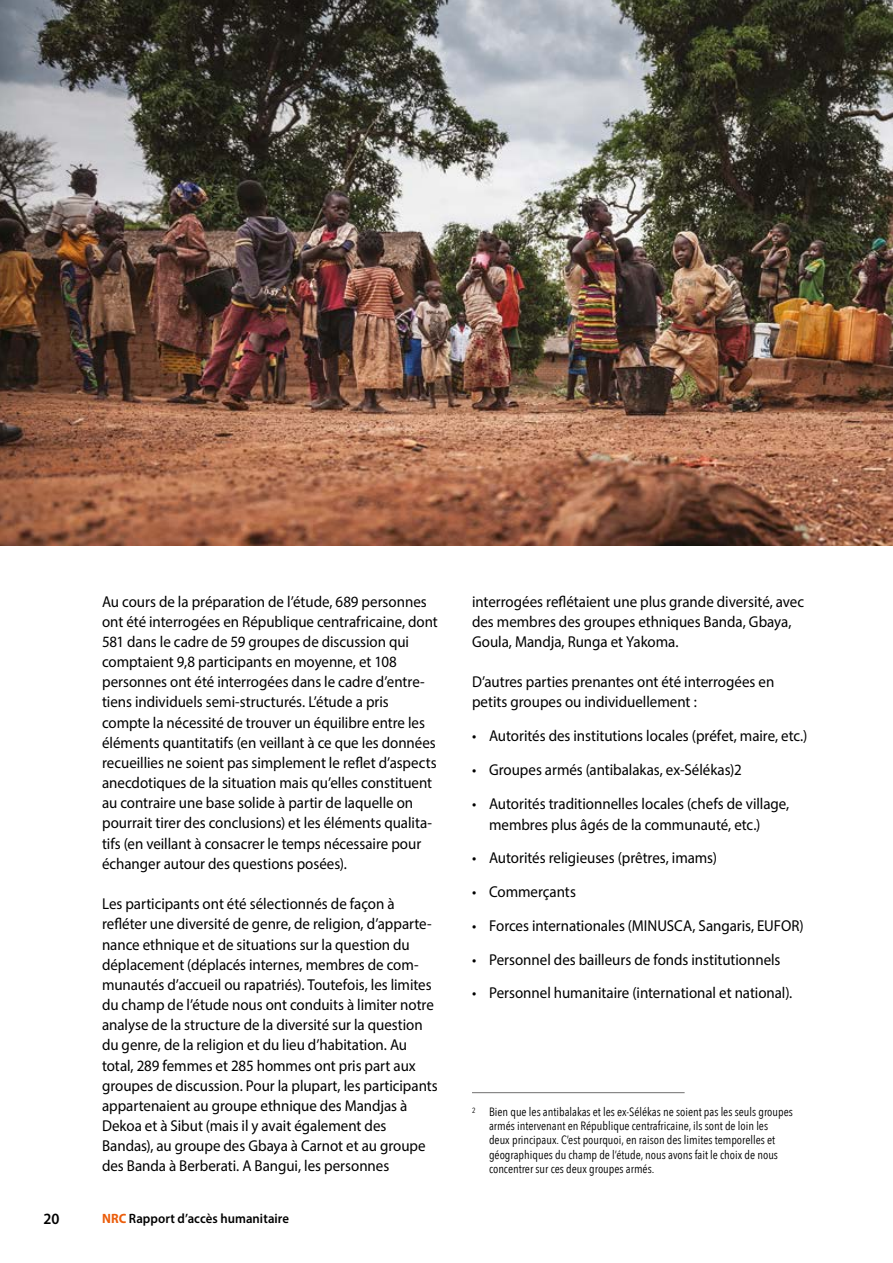
<style>
.page{position:relative;width:893px;height:1263px;background:#fff}
.page>*{position:absolute;margin:0;border:0;box-sizing:border-box;transform-origin:0 0}
.t1{font:15.75px/20.2px "Myriad Pro";letter-spacing:-.005em;color:#000;scale:.95 1}
.t2{font:600 15.75px "Myriad Pro";color:#000;scale:.95 1}
.t3{font:600 13.5px "Myriad Pro";letter-spacing:.005em;color:#000;scale:.95 1}
.t4{font:12px/14.4px "Avenir Next Condensed";color:#000}
.s1{font-weight:700;color:#eb5d0b}
</style>
<div class="page">
<hr style="left:472px;top:1092px;width:213px;height:1px;background:#706f6f">
<img style="left:0;top:0;width:893px;height:546px">
<p class="t1" style="left:102px;top:591px;width:355px">Au cours de la préparation de l’étude, 689 personnes ont été interrogées en République centrafricaine, dont 581 dans le cadre de 59 groupes de discussion qui comptaient 9,8 participants en moyenne, et 108 personnes ont été interrogées dans le cadre d’entre&shy;tiens individuels semi-structurés. L’étude a pris compte la nécessité de trouver un équilibre entre les éléments quantitatifs (en veillant à ce que les données recueillies ne soient pas simplement le reflet d’aspects anecdotiques de la situation mais qu’elles constituent au contraire une base solide à partir de laquelle on pourrait tirer des conclusions) et les éléments qualita&shy;tifs (en veillant à consacrer le temps nécessaire pour échanger autour des questions posées).</p>
<p class="t1" style="left:102px;top:893px;width:355px">Les participants ont été sélectionnés de façon à refléter une diversité de genre, de religion, d’apparte&shy;nance ethnique et de situations sur la question du déplacement (déplacés internes, membres de com&shy;munautés d’accueil ou rapatriés). Toutefois, les limites du champ de l’étude nous ont conduits à limiter notre analyse de la structure de la diversité sur la question du genre, de la religion et du lieu d’habitation. Au total, 289 femmes et 285 hommes ont pris part aux groupes de discussion. Pour la plupart, les participants appartenaient au groupe ethnique des Mandjas à Dekoa et à Sibut (mais il y avait également des Bandas), au groupe des Gbaya à Carnot et au groupe des Banda à Berberati. A Bangui, les personnes</p>
<p class="t2" style="left:43px;top:1209px;width:18px">20</p>
<p class="t3" style="left:102px;top:1210px;width:198px"><span class="s1">NRC</span> Rapport d’accès humanitaire</p>
<p class="t1" style="left:472px;top:591px;width:351px">interrogées reflétaient une plus grande diversité, avec des membres des groupes ethniques Banda, Gbaya,<br>Goula, Mandja, Runga et Yakoma.</p>
<p class="t1" style="left:472px;top:671px;width:320px">D’autres parties prenantes ont été interrogées en petits groupes ou individuellement :</p>
<p class="t1" style="left:472px;top:725px;width:354px">• Autorités des institutions locales (préfet, maire, etc.)</p>
<p class="t1" style="left:472px;top:759px;width:286px">• Groupes armés (antibalakas, ex-Sélékas)2</p>
<p class="t1" style="left:489px;top:793px;width:318px;line-height:21px;text-indent:-17px">• Autorités traditionnelles locales (chefs de village, membres plus âgés de la communauté, etc.)</p>
<p class="t1" style="left:472px;top:848px;width:259px">• Autorités religieuses (prêtres, imams)</p>
<p class="t1" style="left:472px;top:881px;width:111px">• Commerçants</p>
<p class="t1" style="left:472px;top:915px;width:351px">• Forces internationales (MINUSCA, Sangaris, EUFOR)</p>
<p class="t1" style="left:472px;top:949px;width:326px">• Personnel des bailleurs de fonds institutionnels</p>
<p class="t1" style="left:472px;top:983px;width:339px">• Personnel humanitaire (international et national).</p>
<p class="t4" style="left:489px;top:1103px;width:305px;text-indent:-17px"><sup>2</sup> Bien que les antibalakas et les ex-Sélékas ne soient pas les seuls groupes armés intervenant en République centrafricaine, ils sont de loin les<br>deux principaux. C’est pourquoi, en raison des limites temporelles et géographiques du champ de l’étude, nous avons fait le choix de nous concentrer sur ces deux groupes armés.</p>
</div>
